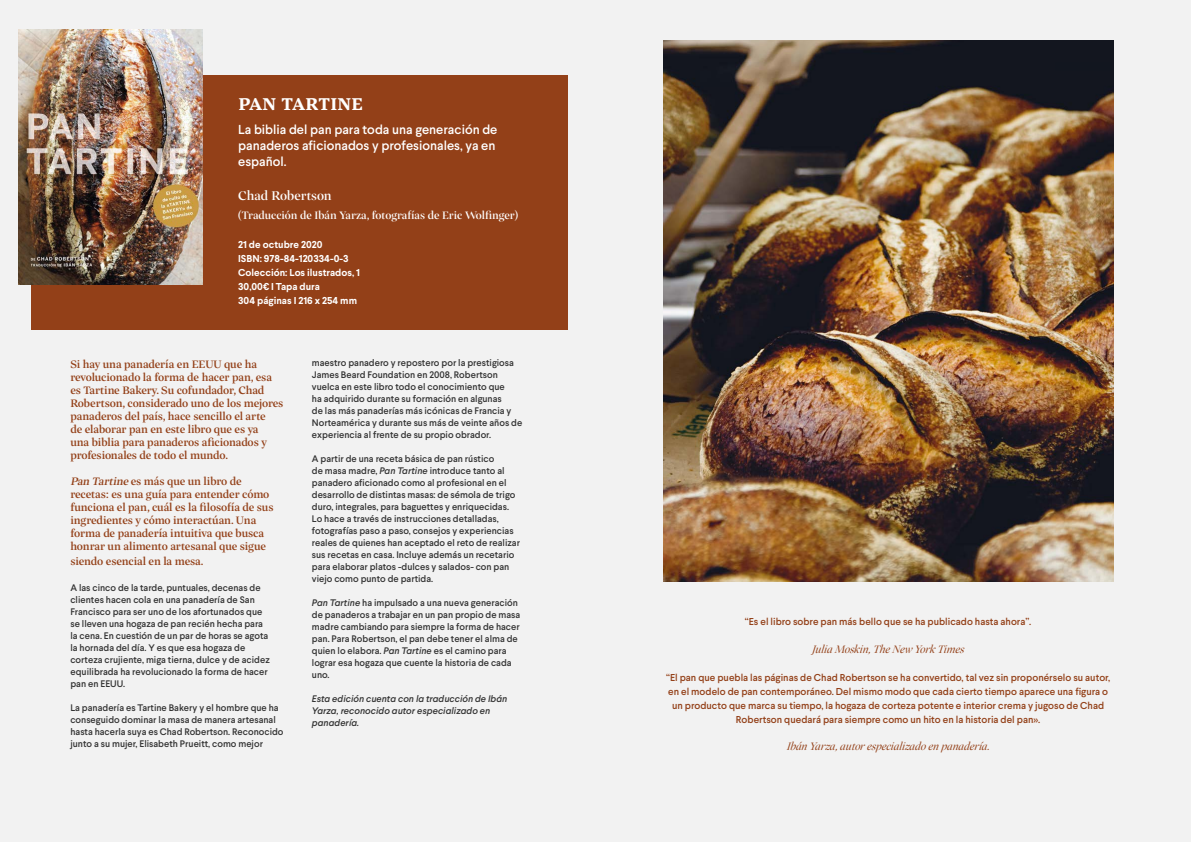
<style>
.page{position:relative;width:1191px;height:842px;background:#f2f2f2}
.page>*{position:absolute;margin:0;border:0;box-sizing:border-box;transform-origin:0 0}
.t1{font:700 19px "Inka B Text";letter-spacing:.015em;color:#fff}
.t2{font:500 14px "Inka B Display";color:#fff}
.t3{font:500 13px/16px "Larsseit";color:#fff}
.t4{font:500 12px/13px "Inka B Title";letter-spacing:-.01em;color:#934018}
.t5{font:italic 12px "Inka B Display";letter-spacing:-.03em;color:#934018}
.t6{font:500 12px "Inka B Display";color:#fff}
.t7{font:500 10px/14px "Larsseit";color:#934018;text-align:center}
.t8{font:700 10px/14px "Larsseit";color:#fff}
.t9{font:500 9.5px/12px "Larsseit";color:#333}
.t10{font:italic 500 9.5px/12px "Larsseit";color:#333}
.s1{font-style:italic}
</style>
<div class="page">
<div style="left:32px;top:75px;width:536px;height:255px;background:#934018"></div>
<img style="left:19px;top:30px;width:184px;height:254px">
<img style="left:663px;top:40px;width:450px;height:541px">
<h1 class="t1" style="left:238px;top:94px;width:126px">PAN TARTINE</h1>
<h3 class="t3" style="left:238px;top:122px;width:261px">La biblia del pan para toda una generación de panaderos aficionados y profesionales, ya en español.</h3>
<h2 class="t2" style="left:238px;top:188px;width:95px">Chad Robertson</h2>
<p class="t6" style="left:238px;top:208px;width:282px">(Traducción de Ibán Yarza, fotografías de Eric Wolfinger)</p>
<p class="t8" style="left:238px;top:237px;width:123px">21 de octubre 2020<br>ISBN: 978-84-120334-0-3<br>Colección: Los ilustrados, 1<br>30,00€ I Tapa dura<br>304 páginas I 216 x 254 mm</p>
<p class="t4" style="left:70px;top:358px;width:214px">Si hay una panadería en EEUU que ha revolucionado la forma de hacer pan, esa es Tartine Bakery. Su cofundador, Chad Robertson, considerado uno de los mejores panaderos del país, hace sencillo el arte<br>de elaborar pan en este libro que es ya<br>una biblia para panaderos aficionados y profesionales de todo el mundo.</p>
<p class="t4" style="left:70px;top:475px;width:205px"><span class="s1">Pan Tartine</span> es más que un libro de recetas: es una guía para entender cómo funciona el pan, cuál es la filosofía de sus ingredientes y cómo interactúan. Una forma de panadería intuitiva que busca honrar un alimento artesanal que sigue</p>
<p class="t4" style="left:70px;top:554px;width:135px">siendo esencial en la mesa.</p>
<p class="t9" style="left:70px;top:581px;width:201px">A las cinco de la tarde, puntuales, decenas de clientes hacen cola en una panadería de San Francisco para ser uno de los afortunados que se lleven una hogaza de pan recién hecha para la cena. En cuestión de un par de horas se agota la hornada del día. Y es que esa hogaza de corteza crujiente, miga tierna, dulce y de acidez equilibrada ha revolucionado la forma de hacer pan en EEUU.</p>
<p class="t9" style="left:70px;top:701px;width:215px">La panadería es Tartine Bakery y el hombre que ha conseguido dominar la masa de manera artesanal hasta hacerla suya es Chad Robertson. Reconocido junto a su mujer, Elisabeth Prueitt, como mejor</p>
<p class="t9" style="left:312px;top:357px;width:212px">maestro panadero y repostero por la prestigiosa James Beard Foundation en 2008, Robertson vuelca en este libro todo el conocimiento que<br>ha adquirido durante su formación en algunas<br>de las más panaderías más icónicas de Francia y Norteamérica y durante sus más de veinte años de experiencia al frente de su propio obrador.</p>
<p class="t9" style="left:312px;top:453px;width:210px">A partir de una receta básica de pan rústico<br>de masa madre, <span class="s1">Pan Tartine</span> introduce tanto al panadero aficionado como al profesional en el desarrollo de distintas masas: de sémola de trigo duro, integrales, para baguettes y enriquecidas.<br>Lo hace a través de instrucciones detalladas, fotografías paso a paso, consejos y experiencias reales de quienes han aceptado el reto de realizar sus recetas en casa. Incluye además un recetario para elaborar platos -dulces y salados- con pan viejo como punto de partida.</p>
<p class="t9" style="left:312px;top:597px;width:210px"><span class="s1">Pan Tartine</span> ha impulsado a una nueva generación de panaderos a trabajar en un pan propio de masa madre cambiando para siempre la forma de hacer pan. Para Robertson, el pan debe tener el alma de quien lo elabora. <span class="s1">Pan Tartine</span> es el camino para lograr esa hogaza que cuente la historia de cada uno.</p>
<p class="t10" style="left:312px;top:693px;width:197px">Esta edición cuenta con la traducción de Ibán<br>Yarza, reconocido autor especializado en panadería.</p>
<p class="t7" style="left:745px;top:615px;width:288px">“Es el libro sobre pan más bello que se ha publicado hasta ahora”.</p>
<p class="t5" style="left:812px;top:643px;width:156px">Julia Moskin, The New York Times</p>
<p class="t7" style="left:666px;top:671px;width:445px">“El pan que puebla las páginas de Chad Robertson se ha convertido, tal vez sin proponérselo su autor, en el modelo de pan contemporáneo. Del mismo modo que cada cierto tiempo aparece una figura o un producto que marca su tiempo, la hogaza de corteza potente e interior crema y jugoso de Chad Robertson quedará para siempre como un hito en la historia del pan».</p>
<p class="t5" style="left:787px;top:740px;width:207px">Ibán Yarza, autorespecializado en panadería.</p>
</div>
